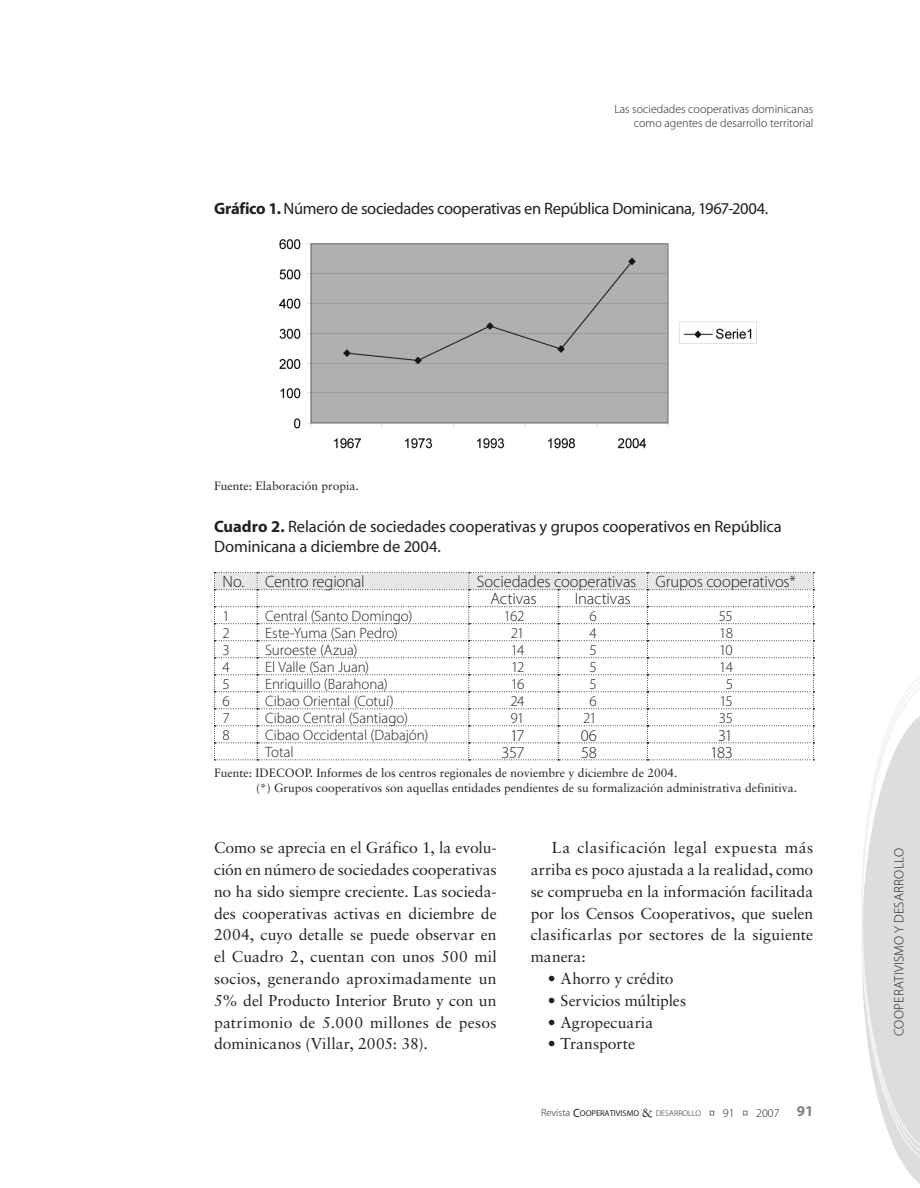
<style>
.page{position:relative;width:920px;height:1188px;background:#fff}
.page>*{position:absolute;margin:0;border:0;box-sizing:border-box;transform-origin:0 0}
.Subtítulo_2{font:16.5px/19.8px "Myriad";letter-spacing:-.01em;color:#231f20}
.Subtitulo4{font:300 16.5px "Myriad Pro";letter-spacing:-.015em;color:#231f20}
.Texto1{font:15.75px/21.8px "Sabon";letter-spacing:.01em;color:#231f20;text-align:justify}
.C__de_texto{font:15.75px/21.8px "Sabon";letter-spacing:.005em;color:#231f20;text-align:justify}
.Viñeta{font:15.75px "Sabon";color:#231f20}
.Subtitulo4-2{font:300 15px "Myriad Pro";letter-spacing:-.005em;color:#231f20}
.t1{font:300 13.5px "Myriad Pro";letter-spacing:.02em;color:#231f20}
.Pie{font:12px "Sabon";color:#231f20}
.t2{font:300 12px/14.4px "Myriad Pro";color:#231f20;text-align:right}
.t3{font:8.4px "Myriad Pro";color:#231f20}
.s1{font-weight:700}
.s2{font-weight:300;font-size:10.5px}
.s3{font-size:12px}
.s4{font-family:"Sabon";font-size:12px}
.s5{font-weight:300}
.s6{font-weight:300;font-size:12px}
.s7{font-family:"Myriad";font-weight:700;font-size:15px;color:#808285}
</style>
<div class="page">
<svg style="left:214px;top:572px;width:600px;height:188px"></svg>
<img style="left:278px;top:239px;width:478px;height:210px">
<svg style="left:861px;top:677px;width:59px;height:507px"></svg>
<p class="t2" style="left:614px;top:102px;width:200px">Las sociedades cooperativas dominicanas como agentes de desarrollo territorial</p>
<p class="Subtítulo_2" style="left:214px;top:199px;width:556px"><span class="s1">Gráfico 1 .</span> Número de sociedades cooperativas en República Dominicana, 1967-2004.</p>
<p class="Pie" style="left:214px;top:479px;width:146px">Fuente: Elaboración propia.</p>
<p class="Subtítulo_2" style="left:214px;top:517px;width:569px"><span class="s1">Cuadro 2.</span> Relación de sociedades cooperativas y grupos cooperativos en República<br>Dominicana a diciembre de 2004.</p>
<p class="Subtitulo4" style="left:223px;top:572px;width:23px">No.</p>
<p class="Subtitulo4" style="left:265px;top:572px;width:101px">Centro regional</p>
<p class="Subtitulo4" style="left:477px;top:572px;width:161px">Sociedades cooperativas</p>
<p class="Subtitulo4" style="left:655px;top:572px;width:142px">Grupos cooperativos*</p>
<p class="Subtitulo4" style="left:490px;top:589px;width:48px">Activas</p>
<p class="Subtitulo4" style="left:575px;top:589px;width:57px">Inactivas</p>
<p class="Subtitulo4-2" style="left:223px;top:606px;width:9px">1</p>
<p class="Subtitulo4-2" style="left:265px;top:606px;width:149px">Central (Santo Domingo)</p>
<p class="Subtitulo4-2" style="left:504px;top:606px;width:22px">162</p>
<p class="Subtitulo4-2" style="left:589px;top:606px;width:9px">6</p>
<p class="Subtitulo4-2" style="left:719px;top:606px;width:16px">55</p>
<p class="Subtitulo4-2" style="left:223px;top:623px;width:9px">2</p>
<p class="Subtitulo4-2" style="left:265px;top:623px;width:134px">Este-Yuma (San Pedro)</p>
<p class="Subtitulo4-2" style="left:511px;top:623px;width:15px">21</p>
<p class="Subtitulo4-2" style="left:589px;top:623px;width:9px">4</p>
<p class="Subtitulo4-2" style="left:719px;top:623px;width:15px">18</p>
<p class="Subtitulo4-2" style="left:223px;top:640px;width:9px">3</p>
<p class="Subtitulo4-2" style="left:265px;top:640px;width:94px">Suroeste (Azua)</p>
<p class="Subtitulo4-2" style="left:511px;top:640px;width:15px">14</p>
<p class="Subtitulo4-2" style="left:589px;top:640px;width:9px">5</p>
<p class="Subtitulo4-2" style="left:719px;top:640px;width:15px">10</p>
<p class="Subtitulo4-2" style="left:223px;top:657px;width:9px">4</p>
<p class="Subtitulo4-2" style="left:265px;top:657px;width:106px">El Valle (San Juan)</p>
<p class="Subtitulo4-2" style="left:511px;top:657px;width:15px">12</p>
<p class="Subtitulo4-2" style="left:589px;top:657px;width:9px">5</p>
<p class="Subtitulo4-2" style="left:719px;top:657px;width:15px">14</p>
<p class="Subtitulo4-2" style="left:223px;top:674px;width:9px">5</p>
<p class="Subtitulo4-2" style="left:265px;top:674px;width:124px">Enriquillo (Barahona)</p>
<p class="Subtitulo4-2" style="left:511px;top:674px;width:15px">16</p>
<p class="Subtitulo4-2" style="left:589px;top:674px;width:9px">5</p>
<p class="Subtitulo4-2" style="left:725px;top:674px;width:9px">5</p>
<p class="Subtitulo4-2" style="left:223px;top:691px;width:9px">6</p>
<p class="Subtitulo4-2" style="left:265px;top:691px;width:130px">Cibao Oriental (Cotuí)</p>
<p class="Subtitulo4-2" style="left:510px;top:691px;width:15px">24</p>
<p class="Subtitulo4-2" style="left:589px;top:691px;width:9px">6</p>
<p class="Subtitulo4-2" style="left:719px;top:691px;width:15px">15</p>
<p class="Subtitulo4-2" style="left:223px;top:709px;width:9px">7</p>
<p class="Subtitulo4-2" style="left:265px;top:709px;width:144px">Cibao Central (Santiago)</p>
<p class="Subtitulo4-2" style="left:510px;top:709px;width:15px">91</p>
<p class="Subtitulo4-2" style="left:583px;top:709px;width:15px">21</p>
<p class="Subtitulo4-2" style="left:719px;top:709px;width:16px">35</p>
<p class="Subtitulo4-2" style="left:223px;top:726px;width:9px">8</p>
<p class="Subtitulo4-2" style="left:265px;top:726px;width:165px">Cibao Occidental (Dabajón)</p>
<p class="Subtitulo4" style="left:510px;top:725px;width:16px">17</p>
<p class="Subtitulo4" style="left:581px;top:725px;width:18px">06</p>
<p class="Subtitulo4" style="left:718px;top:725px;width:16px">31</p>
<p class="Subtitulo4-2" style="left:265px;top:743px;width:30px">Total</p>
<p class="Subtitulo4" style="left:501px;top:742px;width:24px">357</p>
<p class="Subtitulo4" style="left:581px;top:742px;width:17px">58</p>
<p class="Subtitulo4" style="left:710px;top:742px;width:24px">183</p>
<p class="Pie" style="left:214px;top:765px;width:465px">Fuente: IDECOOP. Informes de los centros regionales de noviembre y diciembre de 2004.</p>
<p class="Pie" style="left:256px;top:780px;width:542px">(*) Grupos cooperativos son aquellas entidades pendientes de su formalización administrativa definitiva.</p>
<p class="Texto1" style="left:214px;top:836px;width:284px">Como se aprecia en el Gráfico 1, la evolu&shy;ción en número de sociedades cooperativas no ha sido siempre creciente. Las socieda&shy;des cooperativas activas en diciembre de 2004, cuyo detalle se puede observar en el Cuadro 2, cuentan con unos 500 mil socios, generando aproximadamente un 5% del Producto Interior Bruto y con un patrimonio de 5.000 millones de pesos dominicanos (Villar, 2005: 38).</p>
<p class="C__de_texto" style="left:531px;top:836px;width:284px;text-indent:21px">La clasificación legal expuesta más arriba es poco ajustada a la realidad, como se comprueba en la información facilitada por los Censos Cooperativos, que suelen clasificarlas por sectores de la siguiente manera:</p>
<p class="Viñeta" style="left:548px;top:969px;width:127px">• Ahorro y crédito</p>
<p class="Viñeta" style="left:548px;top:990px;width:140px">• Servicios múltiples</p>
<p class="Viñeta" style="left:548px;top:1012px;width:107px">• Agropecuaria</p>
<p class="Viñeta" style="left:548px;top:1034px;width:89px">• Transporte</p>
<p class="t3" style="left:541px;top:1107px;width:270px"><span class="s2">Revista</span> <span class="s3">C</span>OOPERATIVISMO <span class="s4">&amp;</span> <span class="s5">desarrollo</span> <span class="s6">¤ 91 ¤ 2007</span> <span class="s7">91</span></p>
<p class="t1" style="left:891px;top:1036px;width:190px;rotate:-90deg">Cooperativismo y desarrollo</p>
</div>
